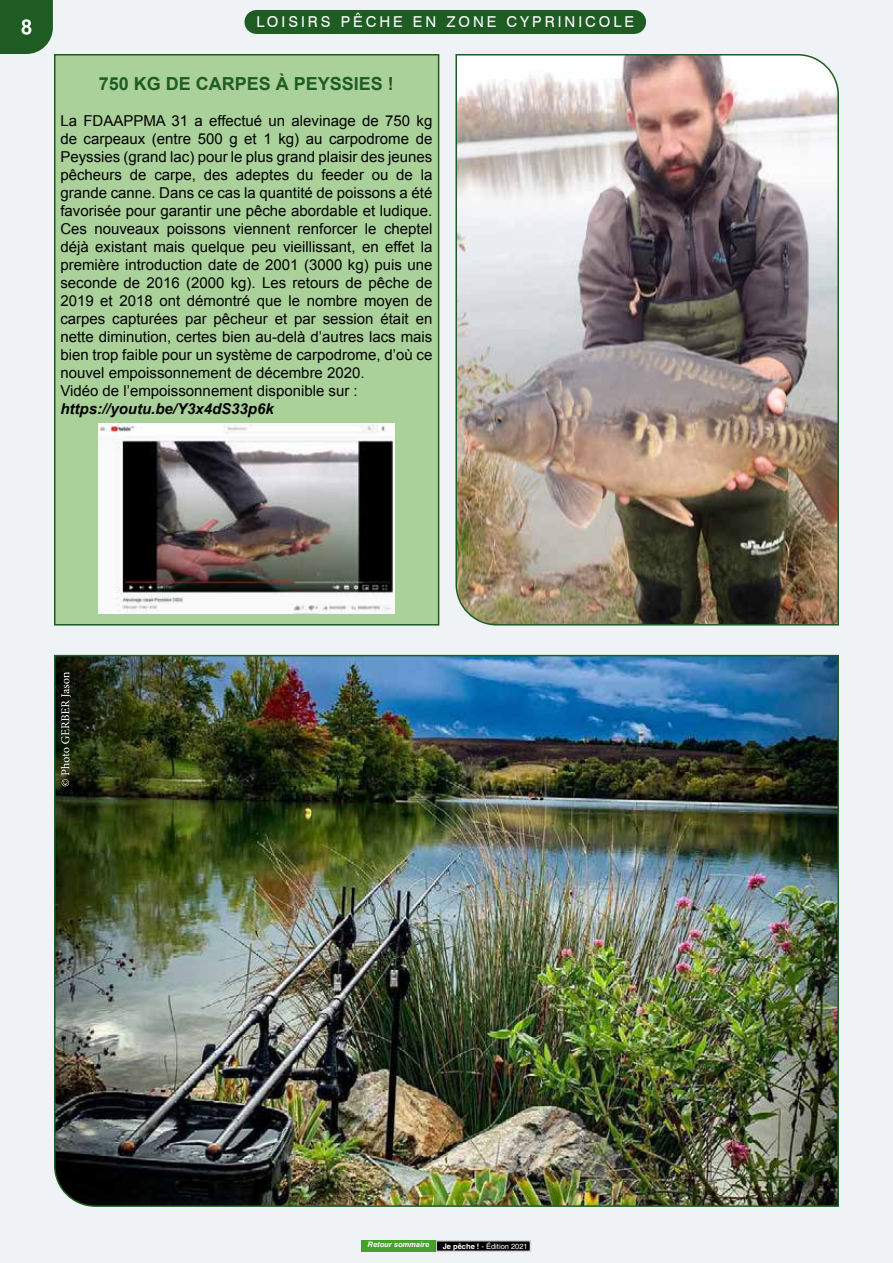
<style>
.page{position:relative;width:893px;height:1263px;background:#eff3f5}
.page>*{position:absolute;margin:0;border:0;box-sizing:border-box;transform-origin:0 0}
.t1{font:700 18px "Arial";color:#1e5c24}
.t2{font:15px/18px "Arial";color:#000}
.t3{font:15px "Swiss 721 BT";letter-spacing:.2em;color:#fff}
.t4{font:italic 700 15px "Arial";color:#000}
.t5{font:7.5px "Helvetica";color:#fff}
.t6{font:italic 700 7.5px "Arial";color:#fff}
.s1{font-weight:700}
</style>
<div class="page">
<div style="left:256px;top:10px;width:378px;height:24px;background:#1e5c24"></div>
<div style="left:435px;top:1240px;width:95px;height:11px;background:#000"></div>
<div style="left:435px;top:1240px;width:96px;height:12px;border:2px solid #d0d1d2"></div>
<div style="left:362px;top:1240px;width:73px;height:12px;background:#44a12b"></div>
<img style="left:54px;top:654px;width:785px;height:553px">
<div style="left:54px;top:54px;width:385px;height:571px;background:#abd19a;border:2px solid #1e5c24"></div>
<img style="left:455px;top:54px;width:384px;height:572px">
<svg style="left:61px;top:672px;width:10px;height:114px"></svg>
<img style="left:99px;top:423px;width:295px;height:191px">
<svg style="left:0;top:0;width:53px;height:54px;background:#306936"></svg>
<p class="t3" style="left:256px;top:12px;width:379px">LOISIRS PÊCHE EN ZONE CYPRINICOLE</p>
<p class="t1" style="left:99px;top:72px;width:297px">750 KG DE CARPES À PEYSSIES !</p>
<p class="t2" style="left:60px;top:112px;width:374px">La FDAAPPMA 31 a effectué un alevinage de 750 kg de carpeaux (entre 500 g et 1 kg) au carpodrome de Peyssies (grand lac) pour le plus grand plaisir des jeunes pêcheurs de carpe, des adeptes du feeder ou de la grande canne. Dans ce cas la quantité de poissons a été favorisée pour garantir une pêche abordable et ludique.<br>Ces nouveaux poissons viennent renforcer le cheptel déjà existant mais quelque peu vieillissant, en effet la première introduction date de 2001 (3000 kg) puis une seconde de 2016 (2000 kg). Les retours de pêche de 2019 et 2018 ont démontré que le nombre moyen de carpes capturées par pêcheur et par session était en nette diminution, certes bien au-delà d’autres lacs mais bien trop faible pour un système de carpodrome, d’où ce nouvel empoissonnement de décembre 2020.<br>Vidéo de l’empoissonnement disponible sur :</p>
<p class="t4" style="left:60px;top:399px;width:215px">https://youtu.be/Y3x4dS33p6k</p>
<p class="t6" style="left:368px;top:1240px;width:63px">Retour sommaire</p>
<p class="t5" style="left:443px;top:1242px;width:86px"><span class="s1">Je pêche !</span> - Édition 2021</p>
</div>
